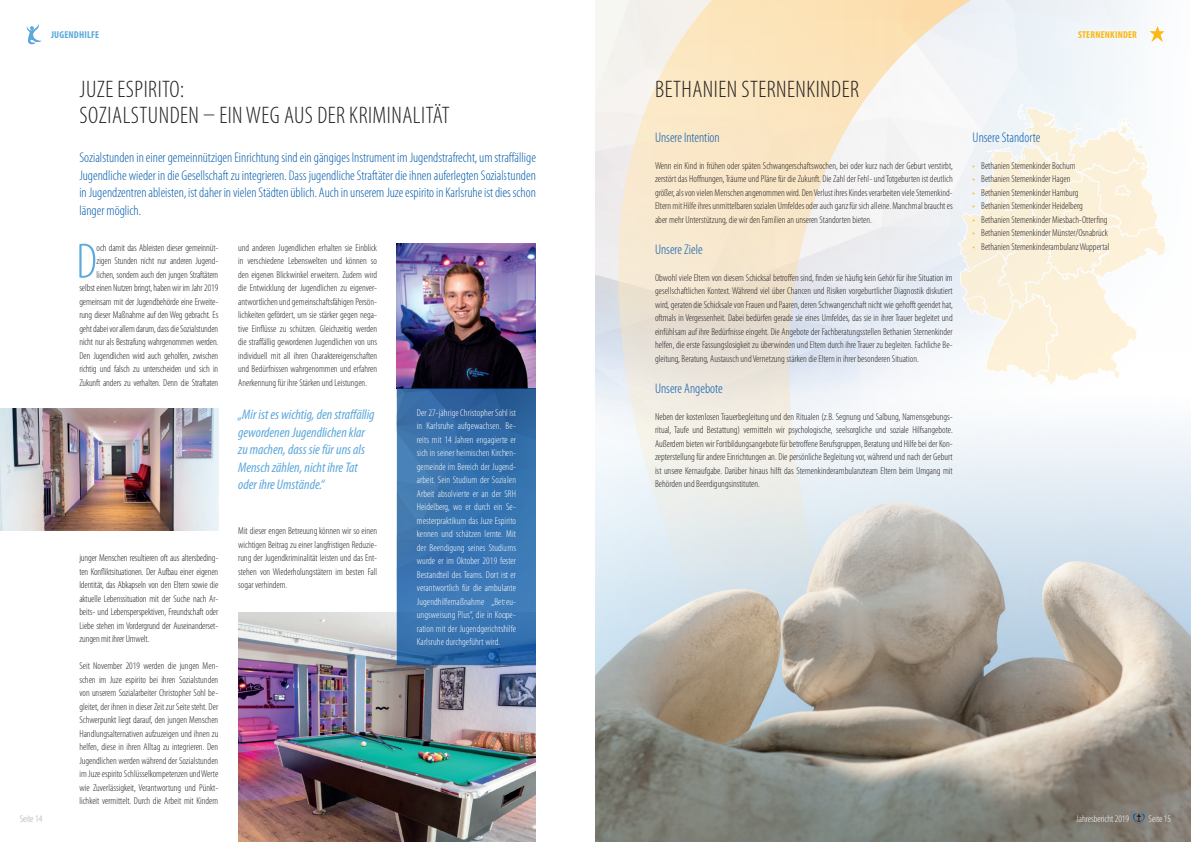
<style>
.page{position:relative;width:1191px;height:842px;background:#fff}
.page>*{position:absolute;margin:0;border:0;box-sizing:border-box;transform-origin:0 0}
.Fliesstext{font:300 condensed 50.1px "Myriad Pro";color:#5ba8dc}
.Headline{font:300 condensed 24px/26px "Myriad Pro";letter-spacing:.02em;color:#231f20}
.Einleitung{font:300 condensed 14px/17.5px "Myriad Pro";color:#015aaa;text-align:justify}
.Zitat{font:italic condensed 14px/17.5px "Myriad Pro";color:#5ba8dc}
.Fliesstext-2{font:300 condensed 10px/13.5px "Myriad Pro";letter-spacing:-.01em;color:#231f20;text-align:justify}
.Fliesstext-3{font:300 condensed 10px/13.5px "Myriad Pro";letter-spacing:.01em;color:#fff;text-align:justify}
.Fliesstext-4{font:700 condensed 10px "Myriad Pro";letter-spacing:.02em;color:#fcb814}
.Fliesstext-5{font:700 condensed 10px "Myriad Pro";letter-spacing:.02em;color:#5ba8dc}
.t1{font:300 condensed 10px "Myriad Pro";color:#a2a8aa}
.s1{color:#fcb814}
</style>
<div class="page">
<svg style="left:27px;top:24px;width:14px;height:20px"></svg>
<img style="left:595px;top:397px;width:596px;height:445px">
<img style="left:238px;top:612px;width:298px;height:230px">
<img style="left:0;top:408px;width:218px;height:122px">
<img style="left:397px;top:243px;width:139px;height:146px">
<svg style="left:397px;top:389px;width:139px;height:276px;background:#3771ae"></svg>
<svg style="left:1149px;top:26px;width:15px;height:16px"></svg>
<svg style="left:1132px;top:813px;width:13px;height:11px"></svg>
<svg style="left:604px;top:0;width:401px;height:632px"></svg>
<svg style="left:958px;top:104px;width:208px;height:281px"></svg>
<p class="Fliesstext-5" style="left:51px;top:29px;width:49px">JUGENDHILFE</p>
<p class="t1" style="left:20px;top:813px;width:24px">Seite 14</p>
<p class="Headline" style="left:80px;top:77px;width:372px">JUZE ESPIRITO:<br>SOZIALSTUNDEN – EIN WEG AUS DER KRIMINALITÄT</p>
<p class="Einleitung" style="left:79px;top:149px;width:458px">Sozialstunden in einer gemeinnützigen Einrichtung sind ein gängiges Instrument im Jugendstrafrecht, um straffällige Jugendliche wieder in die Gesellschaft zu integrieren. Dass jugendliche Straftäter die ihnen auferlegten Sozialstunden in Jugendzentren ableisten, ist daher in vielen Städten üblich. Auch in unserem Juze espirito in Karlsruhe ist dies schon länger möglich.</p>
<p class="Fliesstext-2" style="left:79px;top:241px;width:140px;text-align:right">och damit das Ableisten dieser gemeinnüt&shy;zigen Stunden nicht nur anderen Jugend&shy;lichen, sondern auch den jungen Straftätern selbst einen Nutzen bringt, haben wir im Jahr 2019 gemeinsam mit der Jugendbehörde eine Erweite&shy;rung dieser Maßnahme auf den Weg gebracht. Es geht dabei vor allem darum, dass die Sozialstunden nicht nur als Bestrafung wahrgenommen werden.<br>Den Jugendlichen wird auch geholfen, zwischen richtig und falsch zu unterscheiden und sich in Zukunft anders zu verhalten. Denn die Straftaten</p>
<p class="Fliesstext" style="left:76px;top:234px;width:22px">D</p>
<p class="Fliesstext-2" style="left:79px;top:551px;width:140px">junger Menschen resultieren oft aus altersbeding&shy;ten Konfliktsituationen. Der Aufbau einer eigenen Identität, das Abkapseln von den Eltern sowie die aktuelle Lebenssituation mit der Suche nach Ar&shy;beits- und Lebensperspektiven, Freundschaft oder Liebe stehen im Vordergrund der Auseinanderset&shy;zungen mit ihrer Umwelt.</p>
<p class="Fliesstext-2" style="left:79px;top:659px;width:140px">Seit November 2019 werden die jungen Men&shy;schen im Juze espirito bei ihren Sozialstunden von unserem Sozialarbeiter Christopher Sohl be&shy;gleitet, der ihnen in dieser Zeit zur Seite steht. Der Schwerpunkt liegt darauf, den jungen Menschen Handlungsalternativen aufzuzeigen und ihnen zu helfen, diese in ihren Alltag zu integrieren. Den Jugendlichen werden während der Sozialstunden im Juze espirito Schlüsselkompetenzen und Werte wie Zuverlässigkeit, Verantwortung und Pünkt&shy;lichkeit vermittelt. Durch die Arbeit mit Kindern</p>
<p class="Fliesstext-2" style="left:238px;top:241px;width:140px">und anderen Jugendlichen erhalten sie Einblick in verschiedene Lebenswelten und können so den eigenen Blickwinkel erweitern. Zudem wird die Entwicklung der Jugendlichen zu eigenver&shy;antwortlichen und gemeinschaftsfähigen Persön&shy;lichkeiten gefördert, um sie stärker gegen nega&shy;tive Einflüsse zu schützen. Gleichzeitig werden die straffällig gewordenen Jugendlichen von uns individuell mit all ihren Charaktereigenschaften und Bedürfnissen wahrgenommen und erfahren Anerkennung für ihre Stärken und Leistungen.</p>
<p class="Zitat" style="left:238px;top:406px;width:138px">„Mir ist es wichtig, den straffällig gewordenen Jugendlichen klar zu machen, dass sie für uns als<br>Mensch zählen, nicht ihre Tat oder ihre Umstände.“</p>
<p class="Fliesstext-3" style="left:417px;top:406px;width:101px">Der 27-jährige Christopher Sohl ist in Karlsruhe aufgewachsen. Be&shy;reits mit 14 Jahren engagierte er sich in seiner heimischen Kirchen&shy;gemeinde im Bereich der Jugend&shy;arbeit. Sein Studium der Sozialen Arbeit absolvierte er an der SRH Heidelberg, wo er durch ein Se&shy;mesterpraktikum das Juze Espirito kennen und schätzen lernte. Mit der Beendigung seines Studiums wurde er im Oktober 2019 fester Bestandteil des Teams. Dort ist er verantwortlich für die ambulante Jugendhilfemaßnahme „Betreu&shy;ungsweisung Plus“, die in Koope&shy;ration mit der Jugendgerichtshilfe Karlsruhe durchgeführt wird.</p>
<p class="Fliesstext-2" style="left:238px;top:524px;width:140px">Mit dieser engen Betreuung können wir so einen wichtigen Beitrag zu einer langfristigen Reduzie&shy;rung der Jugendkriminalität leisten und das Ent&shy;stehen von Wiederholungstätern im besten Fall sogar verhindern.</p>
<p class="Headline" style="left:655px;top:77px;width:205px">BETHANIEN STERNENKINDER</p>
<p class="Einleitung" style="left:655px;top:129px;width:66px">Unsere Intention</p>
<p class="Fliesstext-2" style="left:655px;top:159px;width:299px">Wenn ein Kind in frühen oder späten Schwangerschaftswochen, bei oder kurz nach der Geburt verstirbt, zerstört das Hoffnungen, Träume und Pläne für die Zukunft. Die Zahl der Fehl- und Totgeburten ist deutlich größer, als von vielen Menschen angenommen wird. Den Verlust ihres Kindes verarbeiten viele Sternenkind-Eltern mit Hilfe ihres unmittelbaren sozialen Umfeldes oder auch ganz für sich alleine. Manchmal braucht es aber mehr Unterstützung, die wir den Familien an unseren Standorten bieten.</p>
<p class="Einleitung" style="left:655px;top:241px;width:49px">Unsere Ziele</p>
<p class="Fliesstext-2" style="left:655px;top:271px;width:299px">Obwohl viele Eltern von diesem Schicksal betroffen sind, finden sie häufig kein Gehör für ihre Situation im gesellschaftlichen Kontext. Während viel über Chancen und Risiken vorgeburtlicher Diagnostik diskutiert wird, geraten die Schicksale von Frauen und Paaren, deren Schwangerschaft nicht wie gehofft geendet hat, oftmals in Vergessenheit. Dabei bedürfen gerade sie eines Umfeldes, das sie in ihrer Trauer begleitet und einfühlsam auf ihre Bedürfnisse eingeht. Die Angebote der Fachberatungsstellen Bethanien Sternenkinder helfen, die erste Fassungslosigkeit zu überwinden und Eltern durch ihre Trauer zu begleiten. Fachliche Be&shy;gleitung, Beratung, Austausch und Vernetzung stärken die Eltern in ihrer besonderen Situation.</p>
<p class="Einleitung" style="left:655px;top:380px;width:69px">Unsere Angebote</p>
<p class="Fliesstext-2" style="left:655px;top:410px;width:299px">Neben der kostenlosen Trauerbegleitung und den Ritualen (z.B. Segnung und Salbung, Namensgebungs&shy;ritual, Taufe und Bestattung) vermitteln wir psychologische, seelsorgliche und soziale Hilfsangebote.<br>Außerdem bieten wir Fortbildungsangebote für betroffene Berufsgruppen, Beratung und Hilfe bei der Kon&shy;zepterstellung für andere Einrichtungen an. Die persönliche Begleitung vor, während und nach der Geburt ist unsere Kernaufgabe. Darüber hinaus hilft das Sternenkinderambulanzteam Eltern beim Umgang mit Behörden und Beerdigungsinstituten.</p>
<p class="Fliesstext-4" style="left:1078px;top:29px;width:60px">STERNENKINDER</p>
<p class="Einleitung" style="left:972px;top:129px;width:69px">Unsere Standorte</p>
<p class="Fliesstext-2" style="left:972px;top:159px;width:104px"><span class="s1">•</span> Bethanien Sternenkinder Bochum</p>
<p class="Fliesstext-2" style="left:972px;top:173px;width:99px"><span class="s1">•</span> Bethanien Sternenkinder Hagen</p>
<p class="Fliesstext-2" style="left:972px;top:186px;width:107px"><span class="s1">•</span> Bethanien Sternenkinder Hamburg</p>
<p class="Fliesstext-2" style="left:972px;top:200px;width:112px"><span class="s1">•</span> Bethanien Sternenkinder Heidelberg</p>
<p class="Fliesstext-2" style="left:972px;top:213px;width:136px"><span class="s1">•</span> Bethanien Sternenkinder Miesbach-Otterfing</p>
<p class="Fliesstext-2" style="left:972px;top:227px;width:137px"><span class="s1">•</span> Bethanien Sternenkinder Münster/Osnabrück</p>
<p class="Fliesstext-2" style="left:972px;top:240px;width:138px"><span class="s1">•</span> Bethanien Sternenkinderambulanz Wuppertal</p>
<p class="Fliesstext-3" style="left:1076px;top:812px;width:54px">Jahresbericht 2019</p>
<p class="Fliesstext-3" style="left:1148px;top:812px;width:24px">Seite 15</p>
</div>
